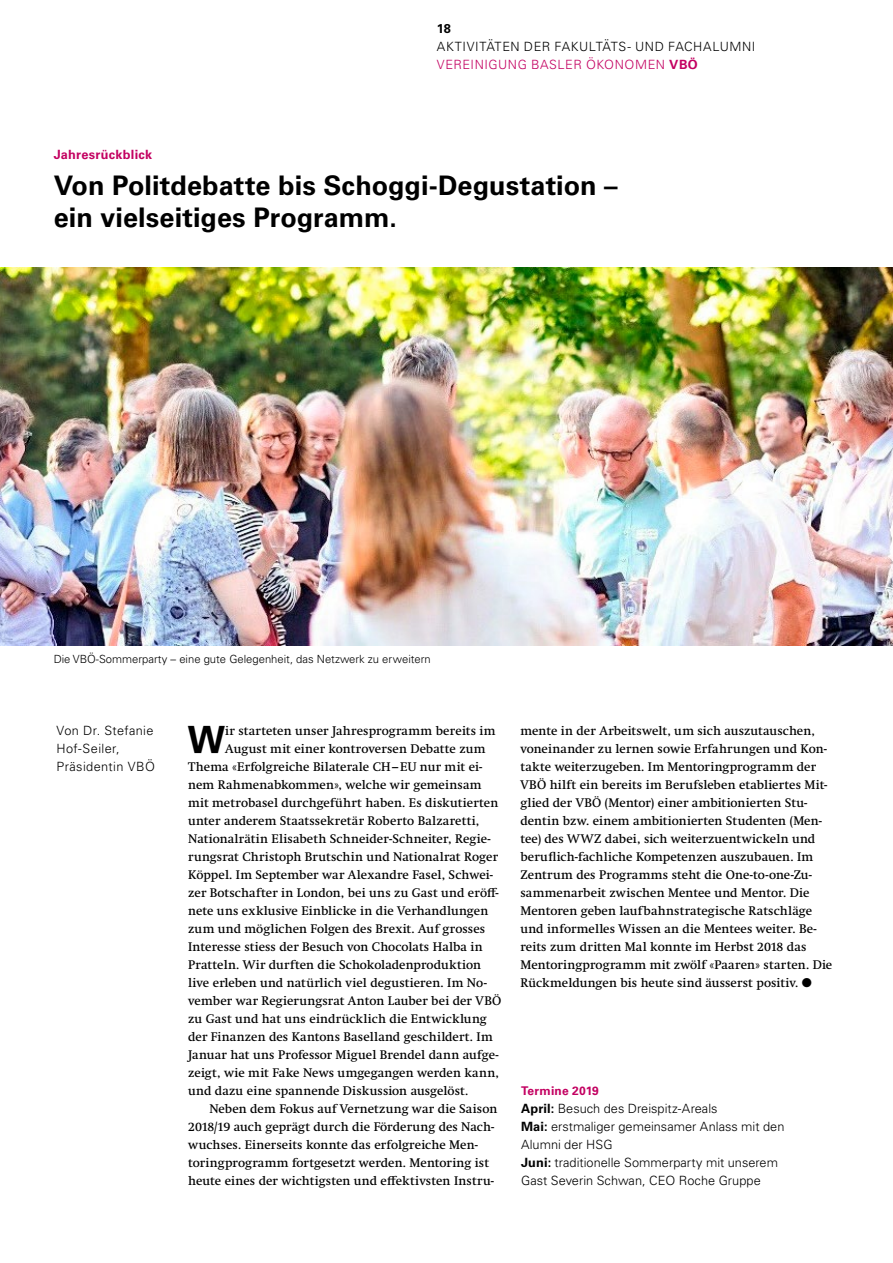
<style>
.page{position:relative;width:893px;height:1263px;background:#fff}
.page>*{position:absolute;margin:0;border:0;box-sizing:border-box;transform-origin:0 0}
.t1{font:700 37.65px "Univers LT Std";color:#000}
.t2{font:700 27px/31.5px "Univers LT Std";color:#000}
.t3{font:12.75px/18px "Swift Neue LT Pro";letter-spacing:.01em;color:#000}
.t4{font:300 12.75px/18px "Univers LT Std";letter-spacing:.005em;color:#000}
.t5{font:300 12.75px/18px "Univers LT Std";letter-spacing:.04em;color:#000}
.t6{font:300 12.75px/18px "Univers LT Std";letter-spacing:.03em;color:#000}
.t7{font:700 12.75px "Univers LT Std";letter-spacing:.02em;color:#c30061}
.t8{font:700 12.75px "Univers LT Std";color:#000}
.t9{font:700 12px "Univers LT Std";letter-spacing:.015em;color:#c30061}
.t10{font:300 11.25px "Univers LT Std";color:#000}
.s1{color:#c30061}
.s2{font-weight:700;color:#c30061}
.s3{font-weight:700}
</style>
<div class="page">
<img style="left:0;top:267px;width:893px;height:378px">
<p class="t8" style="left:437px;top:21px;width:15px">18</p>
<p class="t5" style="left:437px;top:38px;width:320px">AKTIVITÄTEN DER FAKULTÄTS- UND FACHALUMNI<br><span class="s1">VEREINIGUNG BASLER ÖKONOMEN</span> <span class="s2">VBÖ</span></p>
<p class="t7" style="left:54px;top:147px;width:100px">Jahresrückblick</p>
<h2 class="t2" style="left:54px;top:170px;width:565px">Von Politdebatte bis Schoggi-Degustation – ein vielseitiges Programm.</h2>
<p class="t10" style="left:54px;top:652px;width:379px">Die VBÖ-Sommerparty – eine gute Gelegenheit, das Netzwerk zu erweitern</p>
<p class="t6" style="left:57px;top:722px;width:100px">Von Dr. Stefanie<br>Hof-Seiler,<br>Präsidentin VBÖ</p>
<h1 class="t1" style="left:188px;top:718px;width:39px">W</h1>
<p class="t3" style="left:225px;top:722px;width:272px">ir starteten unser Jahresprogramm bereits im</p>
<p class="t3" style="left:225px;top:740px;width:262px">August mit einer kontroversen Debatte zum</p>
<p class="t3" style="left:188px;top:758px;width:296px">Thema «Erfolgreiche Bilaterale CH–EU nur mit ei-</p>
<p class="t3" style="left:188px;top:776px;width:295px">nem Rahmenabkommen», welche wir gemeinsam</p>
<p class="t3" style="left:188px;top:794px;width:312px">mit metrobasel durchgeführt haben. Es diskutierten</p>
<p class="t3" style="left:188px;top:812px;width:293px">unter anderem Staatssekretär Roberto Balzaretti,</p>
<p class="t3" style="left:188px;top:830px;width:304px">Nationalrätin Elisabeth Schneider-Schneiter, Regie-</p>
<p class="t3" style="left:188px;top:848px;width:311px">rungsrat Christoph Brutschin und Nationalrat Roger</p>
<p class="t3" style="left:188px;top:866px;width:306px">Köppel. Im September war Alexandre Fasel, Schwei-</p>
<p class="t3" style="left:188px;top:884px;width:312px">zer Botschafter in London, bei uns zu Gast und eröff-</p>
<p class="t3" style="left:188px;top:902px;width:302px">nete uns exklusive Einblicke in die Verhandlungen</p>
<p class="t3" style="left:188px;top:920px;width:298px">zum und möglichen Folgen des Brexit. Auf grosses</p>
<p class="t3" style="left:188px;top:938px;width:296px">Interesse stiess der Besuch von Chocolats Halba in</p>
<p class="t3" style="left:188px;top:956px;width:294px">Pratteln. Wir durften die Schokoladenproduktion</p>
<p class="t3" style="left:188px;top:974px;width:300px">live erleben und natürlich viel degustieren. Im No-</p>
<p class="t3" style="left:188px;top:992px;width:315px">vember war Regierungsrat Anton Lauber bei der VBÖ</p>
<p class="t3" style="left:188px;top:1010px;width:300px">zu Gast und hat uns eindrücklich die Entwicklung</p>
<p class="t3" style="left:188px;top:1028px;width:306px">der Finanzen des Kantons Baselland geschildert. Im</p>
<p class="t3" style="left:188px;top:1046px;width:312px">Januar hat uns Professor Miguel Brendel dann aufge-</p>
<p class="t3" style="left:188px;top:1064px;width:312px">zeigt, wie mit Fake News umgegangen werden kann,</p>
<p class="t3" style="left:188px;top:1082px;width:282px">und dazu eine spannende Diskussion ausgelöst.</p>
<p class="t3" style="left:209px;top:1100px;width:289px">Neben dem Fokus auf Vernetzung war die Saison</p>
<p class="t3" style="left:188px;top:1118px;width:308px">2018/19 auch geprägt durch die Förderung des Nach-</p>
<p class="t3" style="left:188px;top:1136px;width:291px">wuchses. Einerseits konnte das erfolgreiche Men-</p>
<p class="t3" style="left:188px;top:1154px;width:302px">toringprogramm fortgesetzt werden. Mentoring ist</p>
<p class="t3" style="left:188px;top:1172px;width:307px">heute eines der wichtigsten und effektivsten Instru-</p>
<p class="t3" style="left:520px;top:722px;width:313px">mente in der Arbeitswelt, um sich auszutauschen, voneinander zu lernen sowie Erfahrungen und Kon&shy;takte weiterzugeben. Im Mentoringprogramm der VBÖ hilft ein bereits im Berufsleben etabliertes Mit&shy;glied der VBÖ (Mentor) einer ambitionierten Stu&shy;dentin bzw. einem ambitionierten Studenten (Men&shy;tee) des WWZ dabei, sich weiterzuentwickeln und beruflich-fachliche Kompetenzen auszubauen. Im Zentrum des Programms steht die One-to-one-Zu&shy;sammenarbeit zwischen Mentee und Mentor. Die Mentoren geben laufbahnstrategische Ratschläge und informelles Wissen an die Mentees weiter. Be&shy;reits zum dritten Mal konnte im Herbst 2018 das Mentoringprogramm mit zwölf «Paaren» starten. Die Rückmeldungen bis heute sind äusserst positiv. ●</p>
<p class="t9" style="left:521px;top:1084px;width:79px">Termine 2019</p>
<p class="t4" style="left:521px;top:1100px;width:265px"><span class="s3">April:</span> Besuch des Dreispitz-Areals<br><span class="s3">Mai:</span> erstmaliger gemeinsamer Anlass mit den Alumni der HSG<br><span class="s3">Juni:</span> traditionelle Sommerparty mit unserem Gast Severin Schwan, CEO Roche Gruppe</p>
</div>
